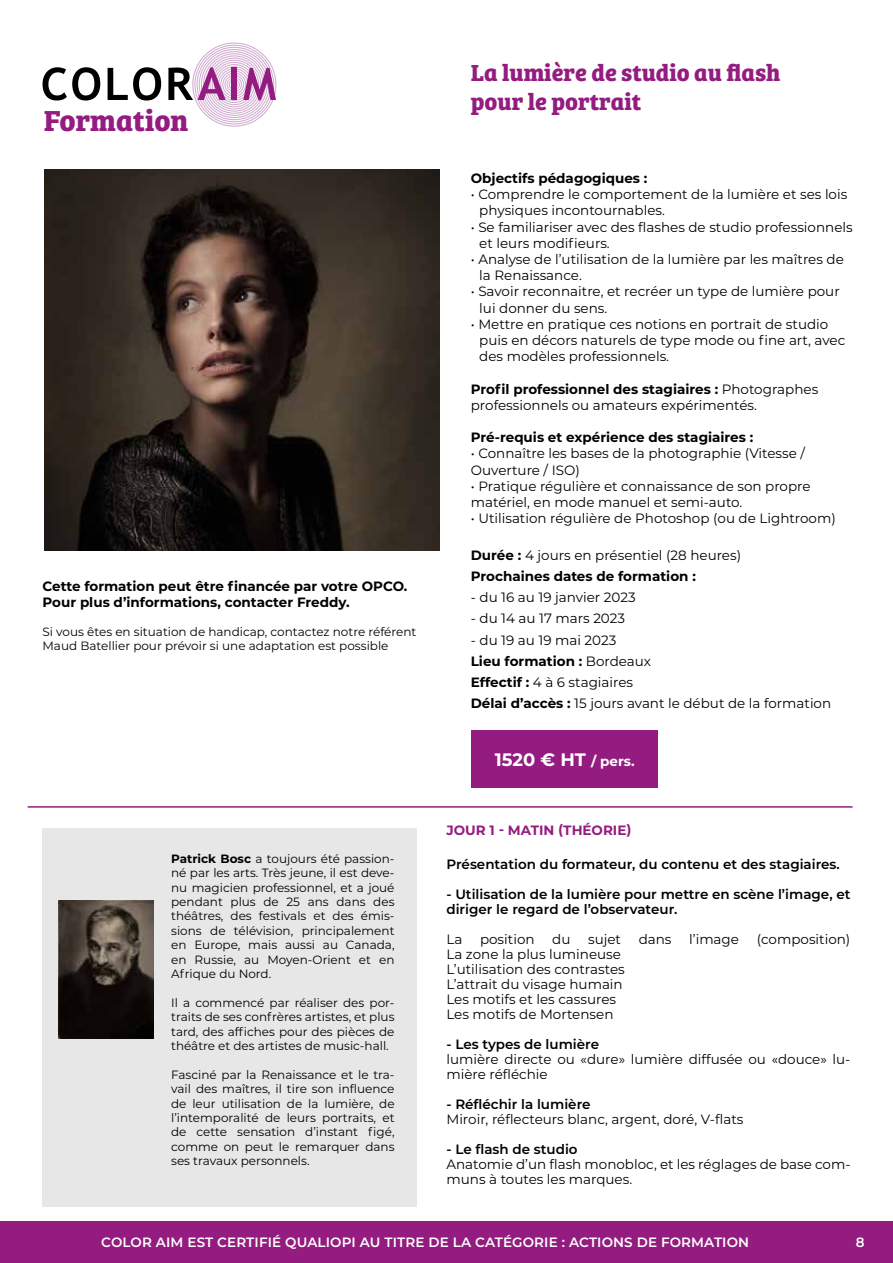
<style>
.page{position:relative;width:893px;height:1263px;background:#fff}
.page>*{position:absolute;margin:0;border:0;box-sizing:border-box;transform-origin:0 0}
.t1{font:700 30px "Bree Serif";color:#941c80}
.t2{font:700 24px/28.8px "Bree Serif";color:#941c80}
.t3{font:700 18px "Montserrat";color:#fff}
.t4{font:13.5px/16.2px "Montserrat";color:#000}
.t5{font:700 13.5px/21px "Montserrat";color:#000}
.t6{font:600 13.5px/15px "Montserrat";color:#000}
.t7{font:600 13.5px "Montserrat";letter-spacing:.01em;color:#fff}
.t8{font:700 13.5px "Montserrat";color:#941c80}
.t9{font:600 13.5px "Montserrat";color:#fefefe}
.t10{font:12px/14.4px "Montserrat";color:#000;text-align:justify}
.s1{font-weight:700}
.s2{font-weight:400}
.s3{font-size:13.5px}
</style>
<div class="page">
<svg style="left:43px;top:67px;width:57px;height:34px"></svg>
<svg style="left:108px;top:67px;width:53px;height:34px"></svg>
<svg style="left:168px;top:43px;width:108px;height:84px"></svg>
<div style="left:43px;top:828px;width:374px;height:379px;background:#e7e7e7"></div>
<div style="left:0;top:1221px;width:893px;height:42px;background:#941c80"></div>
<div style="left:471px;top:731px;width:187px;height:57px;background:#941c80"></div>
<hr style="left:28px;top:806px;width:825px;height:2px;background:#941e80">
<img style="left:45px;top:170px;width:394px;height:381px">
<img style="left:58px;top:900px;width:96px;height:139px">
<h1 class="t1" style="left:44px;top:97px;width:146px">Formation</h1>
<p class="t5" style="left:43px;top:577px;width:366px;line-height:16.2px">Cette formation peut être financée par votre OPCO.<br>Pour plus d’informations, contacter Freddy.</p>
<p class="t10" style="left:43px;top:624px;width:375px">Si vous êtes en situation de handicap, contactez notre référent<br>Maud Batellier pour prévoir si une adaptation est possible</p>
<p class="t10" style="left:171px;top:851px;width:225px"><span class="s1">Patrick Bosc</span> a toujours été passion&shy;né par les arts. Très jeune, il est deve&shy;nu magicien professionnel, et a joué pendant plus de 25 ans dans des théâtres, des festivals et des émis&shy;sions de télévision, principalement en Europe, mais aussi au Canada, en Russie, au Moyen-Orient et en Afrique du Nord.</p>
<p class="t10" style="left:171px;top:995px;width:225px">Il a commencé par réaliser des por&shy;traits de ses confrères artistes, et plus tard, des affiches pour des pièces de théâtre et des artistes de music-hall.</p>
<p class="t10" style="left:171px;top:1067px;width:225px">Fasciné par la Renaissance et le tra&shy;vail des maîtres, il tire son influence de leur utilisation de la lumière, de l’intemporalité de leurs portraits, et de cette sensation d’instant figé, comme on peut le remarquer dans ses travaux personnels.</p>
<h2 class="t2" style="left:471px;top:57px;width:311px">La lumière de studio au flash pour le portrait</h2>
<p class="t5" style="left:471px;top:167px;width:178px">Objectifs pédagogiques :</p>
<p class="t4" style="left:479px;top:186px;width:369px;text-indent:-9px">• Comprendre le comportement de la lumière et ses lois physiques incontournables.</p>
<p class="t4" style="left:479px;top:218px;width:375px;text-indent:-9px">• Se familiariser avec des flashes de studio professionnels et leurs modifieurs.</p>
<p class="t4" style="left:479px;top:251px;width:366px;text-indent:-9px">• Analyse de l’utilisation de la lumière par les maîtres de la Renaissance.</p>
<p class="t4" style="left:479px;top:283px;width:362px;text-indent:-9px">• Savoir reconnaitre, et recréer un type de lumière pour lui donner du sens.</p>
<p class="t4" style="left:479px;top:315px;width:367px;text-indent:-9px">• Mettre en pratique ces notions en portrait de studio puis en décors naturels de type mode ou fine art, avec des modèles professionnels.</p>
<p class="t4" style="left:471px;top:380px;width:349px"><span class="s1">Profil professionnel des stagiaires :</span> Photographes professionnels ou amateurs expérimentés.</p>
<p class="t5" style="left:471px;top:426px;width:284px">Pré-requis et expérience des stagiaires :</p>
<p class="t4" style="left:471px;top:445px;width:336px">• Connaître les bases de la photographie (Vitesse /<br>Ouverture / ISO)</p>
<p class="t4" style="left:471px;top:477px;width:341px">• Pratique régulière et connaissance de son propre matériel, en mode manuel et semi-auto.</p>
<p class="t4" style="left:471px;top:510px;width:367px">• Utilisation régulière de Photoshop (ou de Lightroom)</p>
<p class="t5" style="left:471px;top:544px;width:272px">Durée : <span class="s2">4 jours en présentiel (28 heures)<br></span>Prochaines dates de formation :</p>
<p class="t4" style="left:471px;top:589px;width:166px">- du 16 au 19 janvier 2023</p>
<p class="t4" style="left:471px;top:610px;width:156px">- du 14 au 17 mars 2023</p>
<p class="t4" style="left:471px;top:629px;width:362px;line-height:21px">- du 19 au 19 mai 2023<br><span class="s1">Lieu formation :</span> Bordeaux<br><span class="s1">Effectif :</span> 4 à 6 stagiaires<br><span class="s1">Délai d’accès :</span> 15 jours avant le début de la formation</p>
<h3 class="t3" style="left:495px;top:747px;width:141px">1520 € HT <span class="s3">/ pers.</span></h3>
<p class="t8" style="left:446px;top:820px;width:187px">JOUR 1 - MATIN (THÉORIE)</p>
<p class="t6" style="left:446px;top:856px;width:395px">Présentation du formateur, du contenu et des stagiaires.</p>
<p class="t6" style="left:446px;top:886px;width:405px">- Utilisation de la lumière pour mettre en scène l’image, et diriger le regard de l’observateur.</p>
<p class="t4" style="left:446px;top:931px;width:17px">La</p>
<p class="t4" style="left:480px;top:931px;width:56px">position</p>
<p class="t4" style="left:552px;top:931px;width:20px">du</p>
<p class="t4" style="left:588px;top:931px;width:35px">sujet</p>
<p class="t4" style="left:639px;top:931px;width:34px">dans</p>
<p class="t4" style="left:689px;top:931px;width:51px">l’image</p>
<p class="t4" style="left:757px;top:931px;width:95px">(composition)</p>
<p class="t4" style="left:446px;top:946px;width:180px;line-height:15px">La zone la plus lumineuse<br>L’utilisation des contrastes<br>L’attrait du visage humain<br>Les motifs et les cassures<br>Les motifs de Mortensen</p>
<p class="t6" style="left:446px;top:1036px;width:154px">- Les types de lumière</p>
<p class="t4" style="left:446px;top:1051px;width:405px;line-height:15px">lumière directe ou «dure» lumière diffusée ou «douce» lu&shy;mière réfléchie</p>
<p class="t6" style="left:446px;top:1096px;width:146px">- Réfléchir la lumière</p>
<p class="t4" style="left:446px;top:1111px;width:298px">Miroir, réflecteurs blanc, argent, doré, V-flats</p>
<p class="t6" style="left:446px;top:1141px;width:133px">- Le flash de studio</p>
<p class="t4" style="left:446px;top:1156px;width:405px;line-height:15px">Anatomie d’un flash monobloc, et les réglages de base com&shy;muns à toutes les marques.</p>
<p class="t7" style="left:101px;top:1233px;width:649px">COLOR AIM EST CERTIFIÉ QUALIOPI AU TITRE DE LA CATÉGORIE : ACTIONS DE FORMATION</p>
<p class="t9" style="left:856px;top:1233px;width:10px">8</p>
</div>
